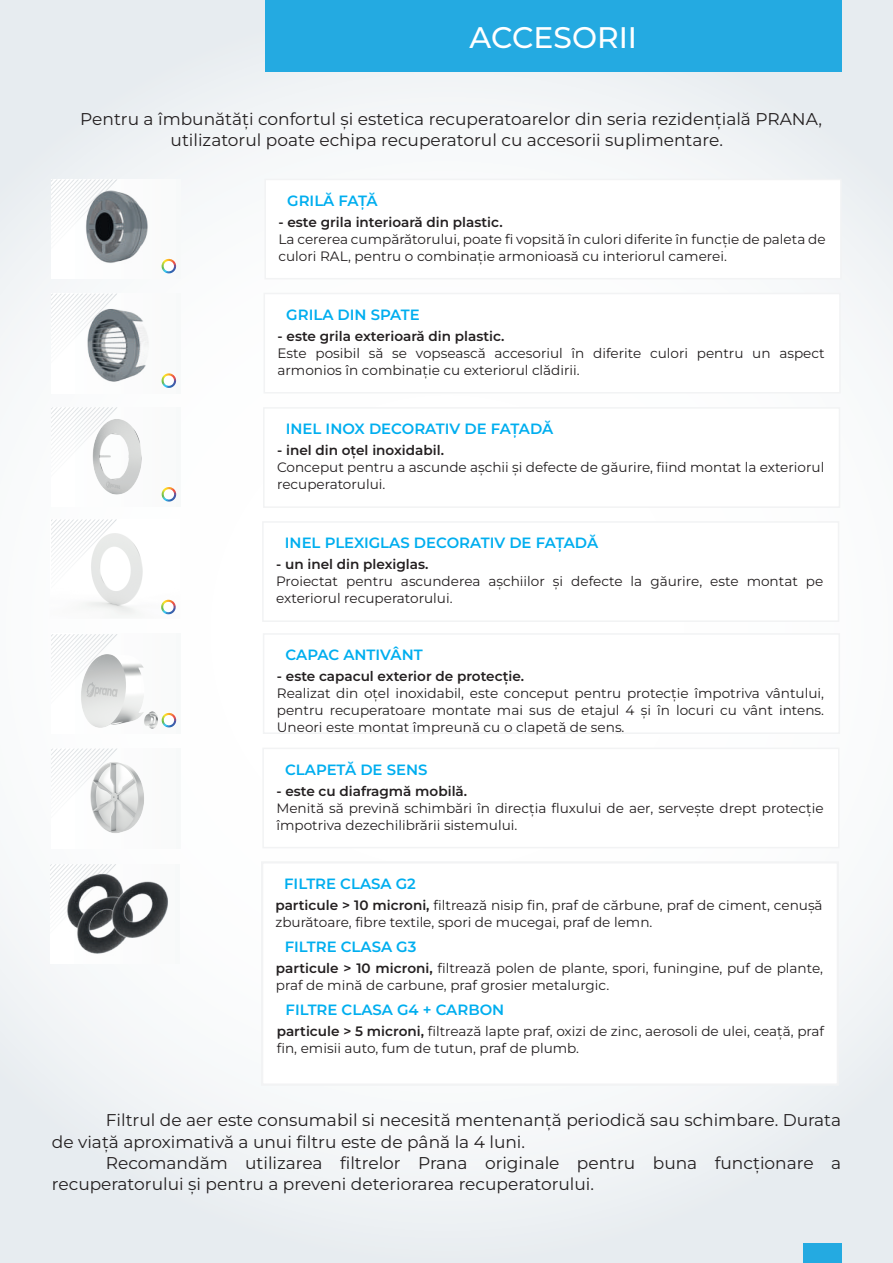
<style>
.page{position:relative;width:893px;height:1263px;background:#fff}
.page>*{position:absolute;margin:0;border:0;box-sizing:border-box;transform-origin:0 0}
.t1{font:500 29.7px "Montserrat";color:#fff}
.t2{font:16.95px/21.3px "Montserrat";color:#231f20}
.t3{font:600 14.85px "Montserrat";color:#00aeef}
.t4{font:13.65px/17px "Montserrat";color:#231f20}
.t5{font:600 13.65px "Montserrat";color:#231f20}
.s1{font-weight:600}
</style>
<div class="page">
<div style="left:0;top:0;width:893px;height:1263px;background:linear-gradient(to right,#f2f5f7,#f2f5f7)"></div>
<div style="left:803px;top:1244px;width:38px;height:19px;background:#24aae1"></div>
<div style="left:265px;top:0;width:576px;height:72px;background:#24aae1"></div>
<div style="left:52px;top:294px;width:129px;height:99px;background:#f9fafa"></div>
<div style="left:51px;top:864px;width:128px;height:100px;background:#fbfbfc"></div>
<svg style="left:51px;top:864px;width:65px;height:31px"></svg>
<div style="left:52px;top:179px;width:129px;height:100px;background:#f9fafa"></div>
<svg style="left:165px;top:259px;width:11px;height:14px"></svg>
<svg style="left:52px;top:179px;width:14px;height:29px"></svg>
<img style="left:66px;top:179px;width:99px;height:94px">
<img style="left:53px;top:758px;width:128px;height:96px">
<img style="left:55px;top:284px;width:120px;height:104px">
<img style="left:50px;top:519px;width:130px;height:63px">
<svg style="left:51px;top:519px;width:66px;height:63px"></svg>
<img style="left:65px;top:872px;width:53px;height:55px">
<img style="left:75px;top:895px;width:49px;height:59px">
<img style="left:110px;top:880px;width:58px;height:60px">
<img style="left:52px;top:393px;width:129px;height:128px">
<svg style="left:161px;top:486px;width:16px;height:16px"></svg>
<svg style="left:162px;top:487px;width:14px;height:15px"></svg>
<img style="left:27px;top:582px;width:176px;height:176px">
<div style="left:264px;top:179px;width:578px;height:100px;background:#fff;border:2px solid #f2f3f4"></div>
<div style="left:264px;top:293px;width:577px;height:100px;background:#fff;border:2px solid #f2f3f4"></div>
<div style="left:263px;top:407px;width:577px;height:101px;background:#fff;border:2px solid #f2f3f4"></div>
<div style="left:262px;top:521px;width:577px;height:101px;background:#fff;border:2px solid #f2f3f4"></div>
<div style="left:263px;top:633px;width:577px;height:101px;background:#fff;border:2px solid #f2f3f4"></div>
<div style="left:262px;top:748px;width:577px;height:100px;background:#fff;border:2px solid #f2f3f4"></div>
<div style="left:261px;top:861px;width:578px;height:225px;background:#fff;border:2px solid #f2f3f4"></div>
<h1 class="t1" style="left:469px;top:17px;width:169px">ACCESORII</h1>
<p class="t2" style="left:80px;top:108px;width:743px;text-align:center">Pentru a îmbunătăți confortul și estetica recuperatoarelor din seria rezidențială PRANA, utilizatorul poate echipa recuperatorul cu accesorii suplimentare.</p>
<p class="t3" style="left:287px;top:191px;width:92px">GRILĂ FAȚĂ</p>
<p class="t5" style="left:279px;top:213px;width:226px">- este grila interioară din plastic.</p>
<p class="t4" style="left:279px;top:230px;width:549px">La cererea cumpărătorului, poate fi vopsită în culori diferite în funcție de paleta de culori RAL, pentru o combinație armonioasă cu interiorul camerei.</p>
<p class="t3" style="left:286px;top:305px;width:135px">GRILA DIN SPATE</p>
<p class="t5" style="left:278px;top:327px;width:228px">- este grila exterioară din plastic.</p>
<p class="t4" style="left:278px;top:344px;width:549px">Este posibil să se vopsească accesoriul în diferite culori pentru un aspect armonios în combinație cu exteriorul clădirii.</p>
<p class="t3" style="left:286px;top:419px;width:269px">INEL INOX DECORATIV DE FAȚADĂ</p>
<p class="t5" style="left:277px;top:441px;width:168px">- inel din oțel inoxidabil.</p>
<p class="t4" style="left:277px;top:458px;width:549px">Conceput pentru a ascunde așchii și defecte de găurire, fiind montat la exteriorul recuperatorului.</p>
<p class="t3" style="left:285px;top:533px;width:315px">INEL PLEXIGLAS DECORATIV DE FAȚADĂ</p>
<p class="t5" style="left:276px;top:555px;width:154px">- un inel din plexiglas.</p>
<p class="t4" style="left:276px;top:572px;width:549px">Proiectat pentru ascunderea așchiilor și defecte la găurire, este montat pe exteriorul recuperatorului.</p>
<p class="t3" style="left:286px;top:645px;width:139px">CAPAC ANTIVÂNT</p>
<p class="t5" style="left:277px;top:667px;width:249px">- este capacul exterior de protecție.</p>
<p class="t4" style="left:277px;top:684px;width:549px;text-align:justify">Realizat din oțel inoxidabil, este conceput pentru protecție împotriva vântului, pentru recuperatoare montate mai sus de etajul 4 și în locuri cu vânt intens.<br>Uneori este montat împreună cu o clapetă de sens.</p>
<p class="t3" style="left:285px;top:759px;width:144px">CLAPETĂ DE SENS</p>
<p class="t5" style="left:276px;top:782px;width:192px">- este cu diafragmă mobilă.</p>
<p class="t4" style="left:276px;top:799px;width:549px">Menită să prevină schimbări în direcția fluxului de aer, servește drept protecție împotriva dezechilibrării sistemului.</p>
<p class="t3" style="left:284px;top:873px;width:133px">FILTRE CLASA G2</p>
<p class="t4" style="left:275px;top:896px;width:549px"><span class="s1">particule &gt; 10 microni,</span> filtrează nisip fin, praf de cărbune, praf de ciment, cenușă zburătoare, fibre textile, spori de mucegai, praf de lemn.</p>
<p class="t3" style="left:285px;top:937px;width:133px">FILTRE CLASA G3</p>
<p class="t4" style="left:276px;top:959px;width:549px"><span class="s1">particule &gt; 10 microni,</span> filtrează polen de plante, spori, funingine, puf de plante, praf de mină de carbune, praf grosier metalurgic.</p>
<p class="t3" style="left:286px;top:1000px;width:220px">FILTRE CLASA G4 + CARBON</p>
<p class="t4" style="left:277px;top:1022px;width:549px"><span class="s1">particule &gt; 5 microni,</span> filtrează lapte praf, oxizi de zinc, aerosoli de ulei, ceață, praf fin, emisii auto, fum de tutun, praf de plumb.</p>
<p class="t2" style="left:52px;top:1109px;width:791px;text-indent:54px">Filtrul de aer este consumabil si necesită mentenanță periodică sau schimbare. Durata de viață aproximativă a unui filtru este de până la 4 luni.</p>
<p class="t2" style="left:52px;top:1152px;width:791px;text-indent:54px">Recomandăm utilizarea filtrelor Prana originale pentru buna funcționare a recuperatorului și pentru a preveni deteriorarea recuperatorului.</p>
</div>
